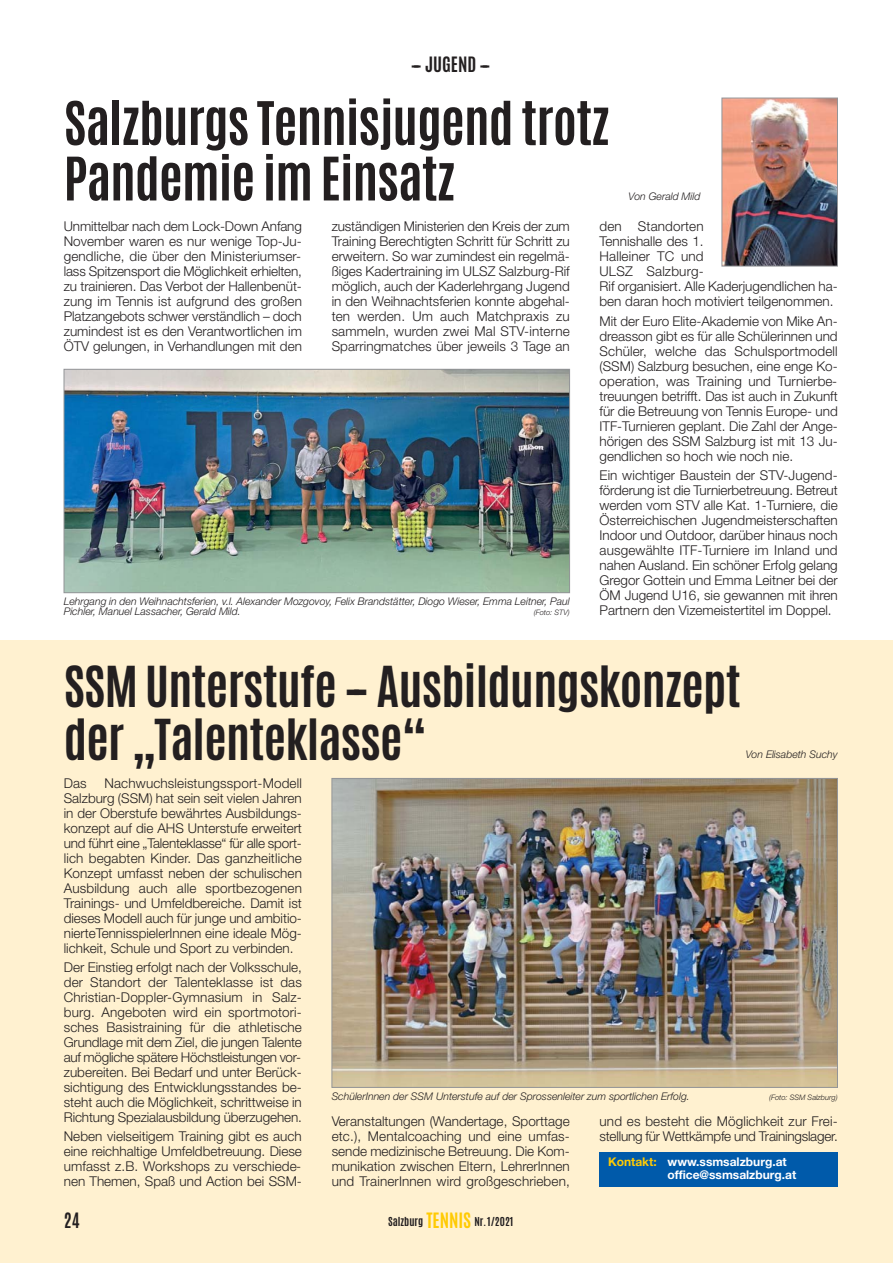
<style>
.page{position:relative;width:893px;height:1263px;background:#fff}
.page>*{position:absolute;margin:0;border:0;box-sizing:border-box;transform-origin:0 0}
.t1{font:700 51px/55.5px "Antonio";letter-spacing:-.015em;color:#231f20}
.t2{font:700 48px/52.5px "Antonio";letter-spacing:-.015em;color:#231f20}
.t3{font:700 18px "Antonio";color:#231f20}
.t4{font:700 18px "Antonio";color:#231f20;scale:.95 1}
.t5{font:300 13.5px/15px "Helvetica Neue";color:#231f20;text-align:justify}
.t6{font:700 12px/13.5px "Helvetica Neue";color:#fff}
.t7{font:italic 300 10.5px/10.5px "Helvetica Neue";color:#231f20}
.t8{font:700 10.5px "Antonio";color:#231f20}
.t9{font:italic 300 7.5px "Helvetica Neue";color:#231f20}
.s1{color:#ffcb04}
.s2{font-size:18px;color:#ffcb04}
</style>
<div class="page">
<div style="left:0;top:640px;width:893px;height:623px;background:#fff1d0"></div>
<img style="left:334px;top:780px;width:502px;height:305px">
<div style="left:332px;top:778px;width:506px;height:309px;border:1px solid #939598"></div>
<div style="left:600px;top:1152px;width:238px;height:34px;background:#005aaa"></div>
<img style="left:66px;top:371px;width:502px;height:220px">
<div style="left:64px;top:369px;width:506px;height:224px;border:1px solid #939598"></div>
<img style="left:724px;top:100px;width:112px;height:164px">
<div style="left:722px;top:98px;width:116px;height:168px;border:1px solid #939598"></div>
<h3 class="t3" style="left:411px;top:56px;width:81px">––– JUGEND –––</h3>
<h1 class="t1" style="left:64px;top:98px;width:547px">Salzburgs Tennisjugend trotz<br>Pandemie im Einsatz</h1>
<p class="t7" style="left:629px;top:192px;width:73px">Von Gerald Mild</p>
<p class="t5" style="left:332px;top:220px;width:240px">zuständigen Ministerien den Kreis der zum Training Berechtigten Schritt für Schritt zu erweitern. So war zumindest ein regelmä&shy;ßiges Kadertraining im ULSZ Salzburg-Rif möglich, auch der Kaderlehrgang Jugend in den Weihnachtsferien konnte abgehal&shy;ten werden. Um auch Matchpraxis zu sammeln, wurden zwei Mal STV-interne Sparringmatches über jeweils 3 Tage an</p>
<p class="t5" style="left:600px;top:220px;width:240px;text-align:left">den Standorten<br>Tennishalle des 1.<br>Halleiner TC und<br>ULSZ Salzburg-<br>Rif organisiert. Alle Kaderjugendlichen ha&shy;ben daran hoch motiviert teilgenommen.</p>
<p class="t5" style="left:64px;top:220px;width:240px">Unmittelbar nach dem Lock-Down Anfang November waren es nur wenige Top-Ju&shy;gendliche, die über den Ministeriumser&shy;lass Spitzensport die Möglichkeit erhielten, zu trainieren. Das Verbot der Hallenbenüt&shy;zung im Tennis ist aufgrund des großen Platzangebots schwer verständlich – doch zumindest ist es den Verantwortlichen im ÖTV gelungen, in Verhandlungen mit den</p>
<p class="t5" style="left:600px;top:314px;width:240px">Mit der Euro Elite-Akademie von Mike An&shy;dreasson gibt es für alle Schülerinnen und Schüler, welche das Schulsportmodell (SSM) Salzburg besuchen, eine enge Ko&shy;operation, was Training und Turnierbe&shy;treuungen betrifft. Das ist auch in Zukunft für die Betreuung von Tennis Europe- und ITF-Turnieren geplant. Die Zahl der Ange&shy;hörigen des SSM Salzburg ist mit 13 Ju&shy;gendlichen so hoch wie noch nie.</p>
<p class="t5" style="left:600px;top:469px;width:240px">Ein wichtiger Baustein der STV-Jugend&shy;förderung ist die Turnierbetreuung. Betreut werden vom STV alle Kat. 1-Turniere, die Österreichischen Jugendmeisterschaften Indoor und Outdoor, darüber hinaus noch ausgewählte ITF-Turniere im Inland und nahen Ausland. Ein schöner Erfolg gelang Gregor Gottein und Emma Leitner bei der ÖM Jugend U16, sie gewannen mit ihren Partnern den Vizemeistertitel im Doppel.</p>
<p class="t7" style="left:64px;top:597px;width:507px">Lehrgang in den Weihnachtsferien, v.l. Alexander Mozgovoy, Felix Brandstätter, Diogo Wieser, Emma Leitner, Paul<br>Pichler, Manuel Lassacher, Gerald Mild.</p>
<p class="t9" style="left:534px;top:610px;width:37px">(Foto: STV)</p>
<h2 class="t2" style="left:64px;top:663px;width:679px">SSM Unterstufe –– Ausbildungskonzept der „Talenteklasse“</h2>
<p class="t5" style="left:64px;top:777px;width:25px">Das</p>
<p class="t7" style="left:746px;top:750px;width:93px">Von Elisabeth Suchy</p>
<p class="t5" style="left:64px;top:777px;width:240px;text-indent:41px">Nachwuchsleistungssport-Modell Salzburg (SSM) hat sein seit vielen Jahren in der Oberstufe bewährtes Ausbildungs&shy;konzept auf die AHS Unterstufe erweitert und führt eine „Talenteklasse“ für alle sport&shy;lich begabten Kinder. Das ganzheitliche Konzept umfasst neben der schulischen Ausbildung auch alle sportbezogenen Trainings- und Umfeldbereiche. Damit ist dieses Modell auch für junge und ambitio&shy;nierteTennisspielerInnen eine ideale Mög&shy;lichkeit, Schule und Sport zu verbinden.</p>
<p class="t5" style="left:64px;top:961px;width:240px">Der Einstieg erfolgt nach der Volksschule, der Standort der Talenteklasse ist das Christian-Doppler-Gymnasium in Salz&shy;burg. Angeboten wird ein sportmotori&shy;sches Basistraining für die athletische Grundlage mit dem Ziel, die jungen Talente auf mögliche spätere Höchstleistungen vor&shy;zubereiten. Bei Bedarf und unter Berück&shy;sichtigung des Entwicklungsstandes be&shy;steht auch die Möglichkeit, schrittweise in Richtung Spezialausbildung überzugehen.</p>
<p class="t5" style="left:64px;top:1130px;width:240px">Neben vielseitigem Training gibt es auch eine reichhaltige Umfeldbetreuung. Diese umfasst z.B. Workshops zu verschiede&shy;nen Themen, Spaß und Action bei SSM-</p>
<p class="t7" style="left:332px;top:1092px;width:360px">SchülerInnen der SSM Unterstufe auf der Sprossenleiter zum sportlichen Erfolg.</p>
<p class="t9" style="left:769px;top:1094px;width:70px">(Foto: SSM Salzburg)</p>
<p class="t5" style="left:600px;top:1115px;width:240px">und es besteht die Möglichkeit zur Frei&shy;stellung für Wettkämpfe und Trainingslager.</p>
<p class="t6" style="left:668px;top:1156px;width:130px;text-indent:-60px"><span class="s1">Kontakt:</span> www.ssmsalzburg.at office@ssmsalzburg.at</p>
<p class="t5" style="left:332px;top:1115px;width:240px">Veranstaltungen (Wandertage, Sporttage etc.), Mentalcoaching und eine umfas&shy;sende medizinische Betreuung. Die Kom&shy;munikation zwischen Eltern, LehrerInnen und TrainerInnen wird großgeschrieben,</p>
<h3 class="t4" style="left:64px;top:1213px;width:18px">24</h3>
<p class="t8" style="left:388px;top:1217px;width:127px">Salzburg <span class="s2">TENNIS</span> Nr.1/2021</p>
</div>
